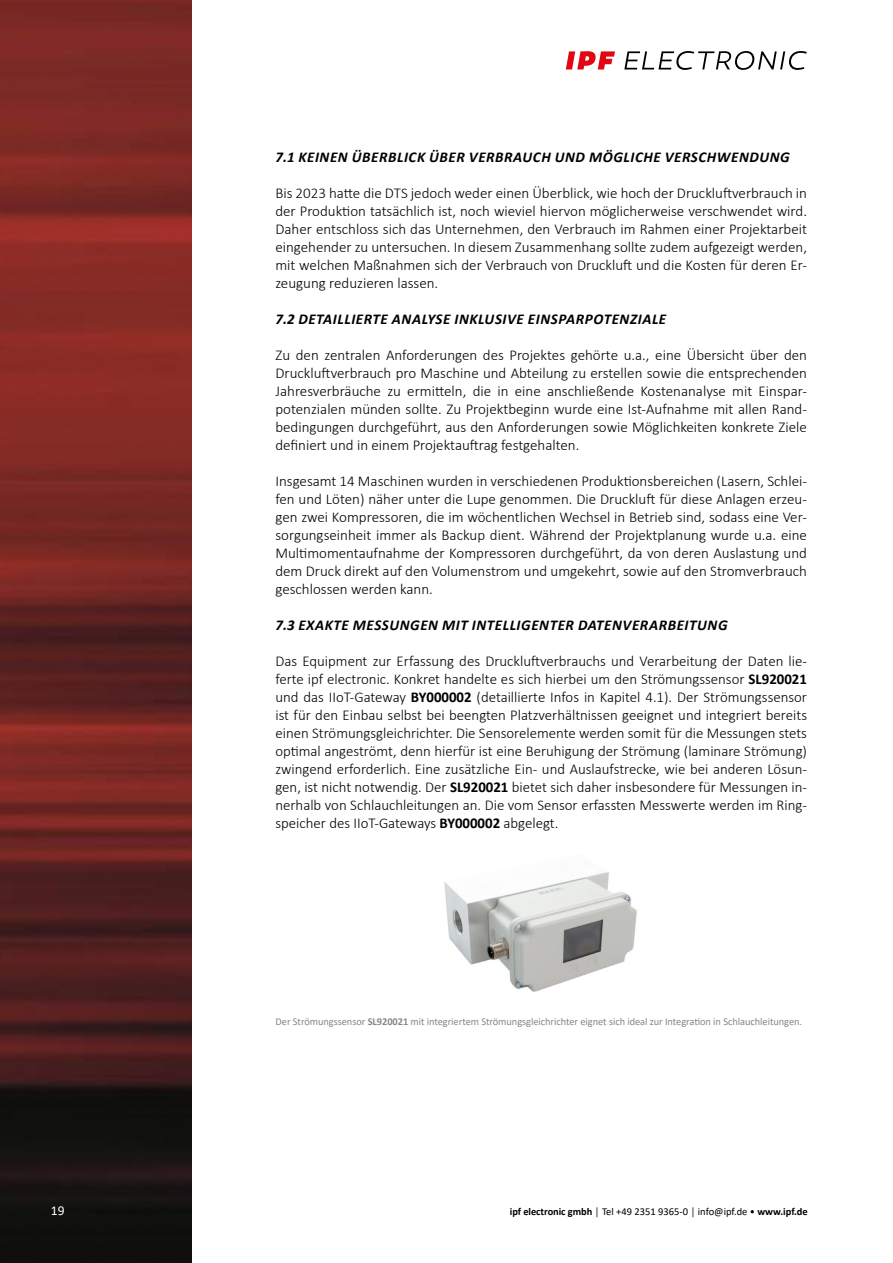
<style>
.page{position:relative;width:893px;height:1263px;background:#fff}
.page>*{position:absolute;margin:0;border:0;box-sizing:border-box;transform-origin:0 0}
.t1{font:300 15px/18px "Calibri";color:#000;text-align:justify}
.t2{font:italic 700 15px "Calibri";letter-spacing:.04em;color:#000}
.t3{font:13.5px "Calibri";color:#fff}
.t4{font:10.5px "Calibri";letter-spacing:-.005em;color:#878787}
.t5{font:10.5px "Calibri";color:#000}
.s1{font-weight:700}
</style>
<div class="page">
<img style="left:0;top:0;width:191px;height:1263px">
<svg style="left:624px;top:51px;width:183px;height:19px"></svg>
<svg style="left:566px;top:51px;width:49px;height:18px"></svg>
<img style="left:444px;top:872px;width:193px;height:120px">
<p class="t2" style="left:275px;top:146px;width:516px">7.1 KEINEN ÜBERBLICK ÜBER VERBRAUCH UND MÖGLICHE VERSCHWENDUNG</p>
<p class="t1" style="left:275px;top:184px;width:533px">Bis 2023 hatte die DTS jedoch weder einen Überblick, wie hoch der Druckluftverbrauch in der Produktion tatsächlich ist, noch wieviel hiervon möglicherweise verschwendet wird.<br>Daher entschloss sich das Unternehmen, den Verbrauch im Rahmen einer Projektarbeit eingehender zu untersuchen. In diesem Zusammenhang sollte zudem aufgezeigt werden, mit welchen Maßnahmen sich der Verbrauch von Druckluft und die Kosten für deren Er&shy;zeugung reduzieren lassen.</p>
<p class="t2" style="left:275px;top:308px;width:392px">7.2 DETAILLIERTE ANALYSE INKLUSIVE EINSPARPOTENZIALE</p>
<p class="t1" style="left:275px;top:346px;width:533px">Zu den zentralen Anforderungen des Projektes gehörte u.a., eine Übersicht über den Druckluftverbrauch pro Maschine und Abteilung zu erstellen sowie die entsprechenden Jahresverbräuche zu ermitteln, die in eine anschließende Kostenanalyse mit Einspar&shy;potenzialen münden sollte. Zu Projektbeginn wurde eine Ist-Aufnahme mit allen Rand&shy;bedingungen durchgeführt, aus den Anforderungen sowie Möglichkeiten konkrete Ziele definiert und in einem Projektauftrag festgehalten.</p>
<p class="t1" style="left:275px;top:472px;width:533px">Insgesamt 14 Maschinen wurden in verschiedenen Produktionsbereichen (Lasern, Schlei&shy;fen und Löten) näher unter die Lupe genommen. Die Druckluft für diese Anlagen erzeu&shy;gen zwei Kompressoren, die im wöchentlichen Wechsel in Betrieb sind, sodass eine Ver&shy;sorgungseinheit immer als Backup dient. Während der Projektplanung wurde u.a. eine Multimomentaufnahme der Kompressoren durchgeführt, da von deren Auslastung und dem Druck direkt auf den Volumenstrom und umgekehrt, sowie auf den Stromverbrauch geschlossen werden kann.</p>
<p class="t2" style="left:275px;top:614px;width:454px">7.3 EXAKTE MESSUNGEN MIT INTELLIGENTER DATENVERARBEITUNG</p>
<p class="t1" style="left:275px;top:652px;width:533px">Das Equipment zur Erfassung des Druckluftverbrauchs und Verarbeitung der Daten lie&shy;ferte ipf electronic. Konkret handelte es sich hierbei um den Strömungssensor <span class="s1">SL920021 </span>und das IIoT-Gateway <span class="s1">BY000002</span> (detaillierte Infos in Kapitel 4.1). Der Strömungssensor ist für den Einbau selbst bei beengten Platzverhältnissen geeignet und integriert bereits einen Strömungsgleichrichter. Die Sensorelemente werden somit für die Messungen stets optimal angeströmt, denn hierfür ist eine Beruhigung der Strömung (laminare Strömung) zwingend erforderlich. Eine zusätzliche Ein- und Auslaufstrecke, wie bei anderen Lösun&shy;gen, ist nicht notwendig. Der <span class="s1">SL920021</span> bietet sich daher insbesondere für Messungen in&shy;nerhalb von Schlauchleitungen an. Die vom Sensor erfassten Messwerte werden im Ring&shy;speicher des IIoT-Gateways <span class="s1">BY000002</span> abgelegt.</p>
<p class="t4" style="left:275px;top:1014px;width:528px">Der Strömungssensor <span class="s1">SL920021</span> mit integriertem Strömungsgleichrichter eignet sich ideal zur Integration in Schlauchleitungen.</p>
<p class="t3" style="left:51px;top:1201px;width:15px">19</p>
<p class="t5" style="left:510px;top:1204px;width:299px"><span class="s1">ipf electronic gmbh</span> │ Tel +49 2351 9365-0 │ info@ipf.de • <span class="s1">www.ipf.de</span></p>
</div>
